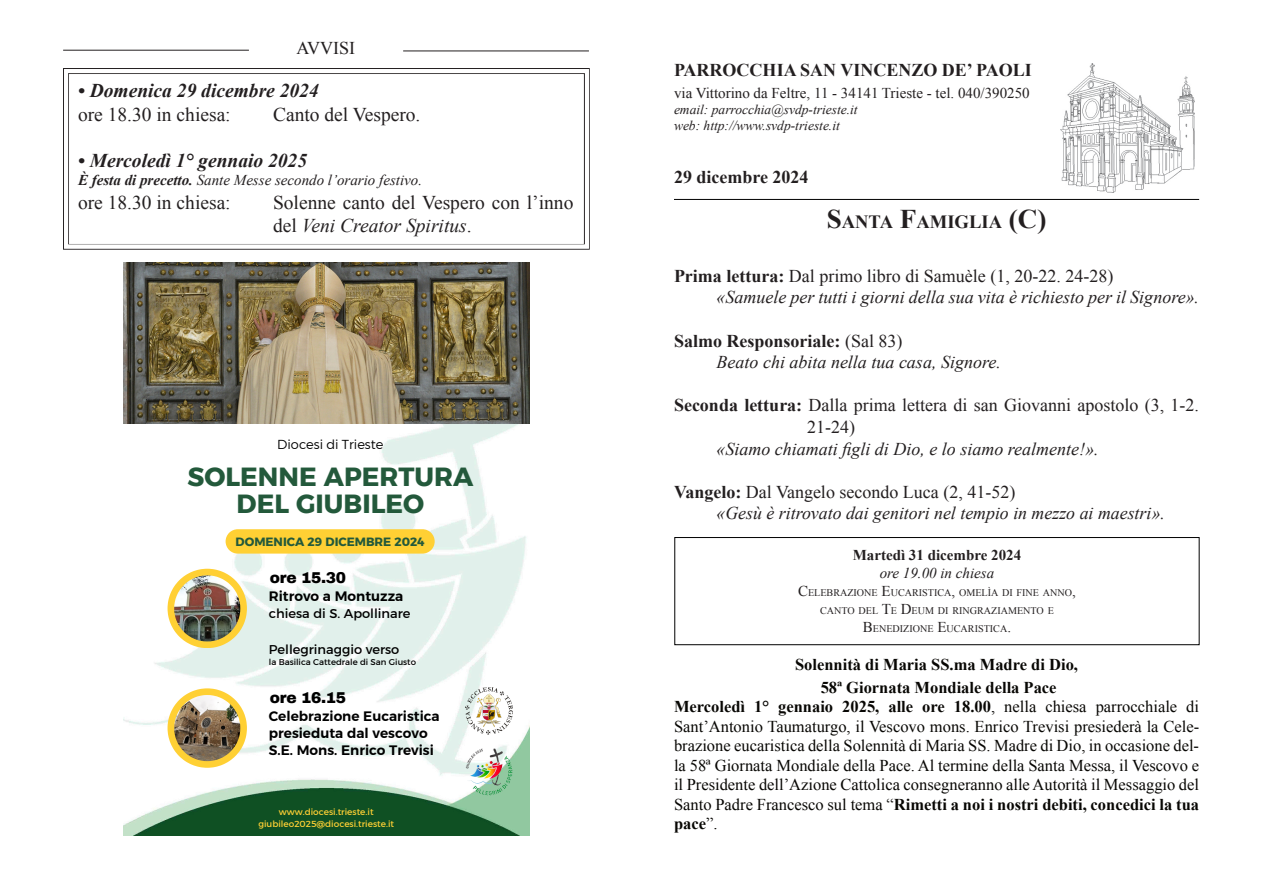
<style>
.page{position:relative;width:1263px;height:893px;background:#fff}
.page>*{position:absolute;margin:0;border:0;box-sizing:border-box;transform-origin:0 0}
.t1{font:26.25px/27.5px "Kief Montaser Bold";color:#23593b;text-align:center}
.t2{font:19.5px/23.4px "Times New Roman";color:#231f20}
.t3{font:italic 700 19.5px "Times New Roman";color:#231f20}
.t4{font:700 18.6px "Times New Roman";color:#231f20}
.t5{font:italic 18px/21.6px "Times New Roman";color:#231f20}
.t6{font:18px/21.6px "Times New Roman";color:#231f20}
.t7{font:700 18px "Times New Roman";color:#231f20}
.t8{font:16.5px/19.5px "Times New Roman";color:#080704;text-align:justify}
.t9{font:700 16.5px/22.5px "Times New Roman";color:#080704;text-align:center}
.t10{font:900 15.3px "Archivo";letter-spacing:-.02em;color:#000}
.t11{font:italic 15px "Times New Roman";color:#231f20}
.t12{font:15px "Times New Roman";color:#231f20}
.t13{font:700 15px "Times New Roman";color:#231f20}
.t14{font:700 13.65px/17px "Kief Montaser Semi";color:#000}
.t15{font:italic 13.5px/16.2px "Times New Roman";color:#231f20}
.t16{font:12.9px "Kief Montaser Regular";color:#000}
.t17{font:12.9px "Kief Montaser Light";color:#000}
.t18{font:12px "Kief Montaser Bold";color:#23593b}
.t19{font:10.2px/18px "Times New Roman";color:#231f20;text-align:center}
.t20{font:8.85px/12.3px "Kief Montaser Regular";color:#ffd034;text-align:center}
.t21{font:8.55px "Kief Montaser Regular";color:#000}
.s1{font-weight:700}
.s2{font-style:italic}
.s3{font-size:27px}
.s4{font-weight:700;font-style:normal}
.s5{font-style:normal}
.s6{font-size:15px}
</style>
<div class="page">
<img style="left:63px;top:68px;width:526px;height:181px">
<img style="left:1061px;top:64px;width:134px;height:129px">
<hr style="left:674px;top:199px;width:525px;height:1px;background:#000001">
<hr style="left:403px;top:51px;width:186px;height:1px;background:#231f20">
<hr style="left:63px;top:50px;width:186px;height:1px;background:#231f20">
<div style="left:675px;top:537px;width:524px;height:108px;border:1px solid #000001"></div>
<img style="left:123px;top:424px;width:407px;height:412px">
<img style="left:123px;top:263px;width:407px;height:161px">
<svg style="left:226px;top:529px;width:209px;height:25px"></svg>
<svg style="left:168px;top:569px;width:79px;height:79px"></svg>
<img style="left:174px;top:575px;width:66px;height:66px">
<svg style="left:168px;top:688px;width:79px;height:80px"></svg>
<img style="left:174px;top:695px;width:66px;height:66px">
<img style="left:465px;top:687px;width:47px;height:50px">
<img style="left:463px;top:746px;width:52px;height:51px">
<p class="t6" style="left:296px;top:39px;width:60px">AVVISI</p>
<p class="t3" style="left:78px;top:84px;width:242px">• Domenica 29 dicembre 2024</p>
<p class="t2" style="left:78px;top:104px;width:154px">ore 18.30 in chiesa:</p>
<p class="t2" style="left:273px;top:104px;width:149px">Canto del Vespero.</p>
<p class="t3" style="left:78px;top:154px;width:231px">• Mercoledì 1° gennaio 2025</p>
<p class="t11" style="left:78px;top:175px;width:346px"><span class="s1">È festa di precetto.</span> Sante Messe secondo l’orario festivo.</p>
<p class="t2" style="left:78px;top:193px;width:154px">ore 18.30 in chiesa:</p>
<p class="t2" style="left:273px;top:193px;width:302px">Solenne canto del Vespero con l’inno del <span class="s2">Veni Creator Spiritus</span>.</p>
<p class="t17" style="left:277px;top:437px;width:108px">Diocesi di Trieste</p>
<h1 class="t1" style="left:187px;top:463px;width:287px">SOLENNE APERTURA<br>DEL GIUBILEO</h1>
<p class="t18" style="left:236px;top:534px;width:191px">DOMENICA 29 DICEMBRE 2024</p>
<p class="t10" style="left:270px;top:570px;width:78px">ore 15.30</p>
<p class="t14" style="left:269px;top:588px;width:136px">Ritrovo a Montuzza</p>
<p class="t16" style="left:269px;top:605px;width:143px">chiesa di S. Apollinare</p>
<p class="t16" style="left:269px;top:641px;width:132px">Pellegrinaggio verso</p>
<p class="t21" style="left:269px;top:657px;width:149px">la Basilica Cattedrale di San Giusto</p>
<p class="t10" style="left:270px;top:689px;width:78px">ore 16.15</p>
<p class="t14" style="left:269px;top:708px;width:172px">Celebrazione Eucaristica presieduta dal vescovo<br>S.E. Mons. Enrico Trevisi</p>
<p class="t20" style="left:258px;top:805px;width:137px">www.diocesi.trieste.it giubileo2025@diocesi.trieste.it</p>
<p class="t7" style="left:674px;top:63px;width:359px">PARROCCHIA SAN VINCENZO DE’ PAOLI</p>
<p class="t12" style="left:674px;top:87px;width:357px">via Vittorino da Feltre, 11 - 34141 Trieste - tel. 040/390250</p>
<p class="t15" style="left:674px;top:103px;width:185px">email: parrocchia@svdp-trieste.it web: http://www.svdp-trieste.it</p>
<p class="t7" style="left:674px;top:171px;width:136px">29 dicembre 2024</p>
<p class="t4" style="left:827px;top:215px;width:221px"><span class="s3">S</span>ANTA <span class="s3">F</span>AMIGLIA <span class="s3">(C)</span></p>
<p class="t5" style="left:716px;top:267px;width:484px;text-indent:-42px"><span class="s4">Prima lettura:</span> <span class="s5">Dal primo libro di Samuèle (1, 20-22. 24-28)<br></span>«Samuele per tutti i giorni della sua vita è richiesto per il Signore».</p>
<p class="t5" style="left:716px;top:332px;width:286px;text-indent:-43px"><span class="s4">Salmo Responsoriale:</span> <span class="s5">(Sal 83)<br></span>Beato chi abita nella tua casa, Signore.</p>
<p class="t6" style="left:807px;top:396px;width:394px;text-indent:-133px"><span class="s1">Seconda lettura:</span> Dalla prima lettera di san Giovanni apostolo (3, 1-2.<br>21-24)</p>
<p class="t5" style="left:716px;top:440px;width:384px">«Siamo chiamati figli di Dio, e lo siamo realmente!».</p>
<p class="t5" style="left:716px;top:483px;width:450px;text-indent:-42px"><span class="s4">Vangelo:</span> <span class="s5">Dal Vangelo secondo Luca (2, 41-52)<br></span>«Gesù è ritrovato dai genitori nel tempio in mezzo ai maestri».</p>
<p class="t13" style="left:853px;top:550px;width:170px">Martedì 31 dicembre 2024</p>
<p class="t11" style="left:880px;top:568px;width:116px">ore 19.00 in chiesa</p>
<p class="t19" style="left:798px;top:585px;width:279px"><span class="s6">C</span>ELEBRAZIONE <span class="s6">E</span>UCARISTICA<span class="s6">,</span> OMELÌA DI FINE ANNO<span class="s6">,<br></span>CANTO DEL <span class="s6">T</span>E <span class="s6">D</span>EUM DI RINGRAZIAMENTO E<br><span class="s6">B</span>ENEDIZIONE <span class="s6">E</span>UCARISTICA<span class="s6">.</span></p>
<p class="t9" style="left:795px;top:655px;width:284px">Solennità di Maria SS.ma Madre di Dio,<br>58ª Giornata Mondiale della Pace</p>
<p class="t8" style="left:674px;top:698px;width:527px"><span class="s1">Mercoledì 1° gennaio 2025, alle ore 18.00</span>, nella chiesa parrocchiale di Sant’Antonio Taumaturgo, il Vescovo mons. Enrico Trevisi presiederà la Cele&shy;brazione eucaristica della Solennità di Maria SS. Madre di Dio, in occasione del&shy;la 58ª Giornata Mondiale della Pace. Al termine della Santa Messa, il Vescovo e il Presidente dell’Azione Cattolica consegneranno alle Autorità il Messaggio del Santo Padre Francesco sul tema “<span class="s1">Rimetti a noi i nostri debiti, concedici la tua pace</span>”.</p>
</div>
